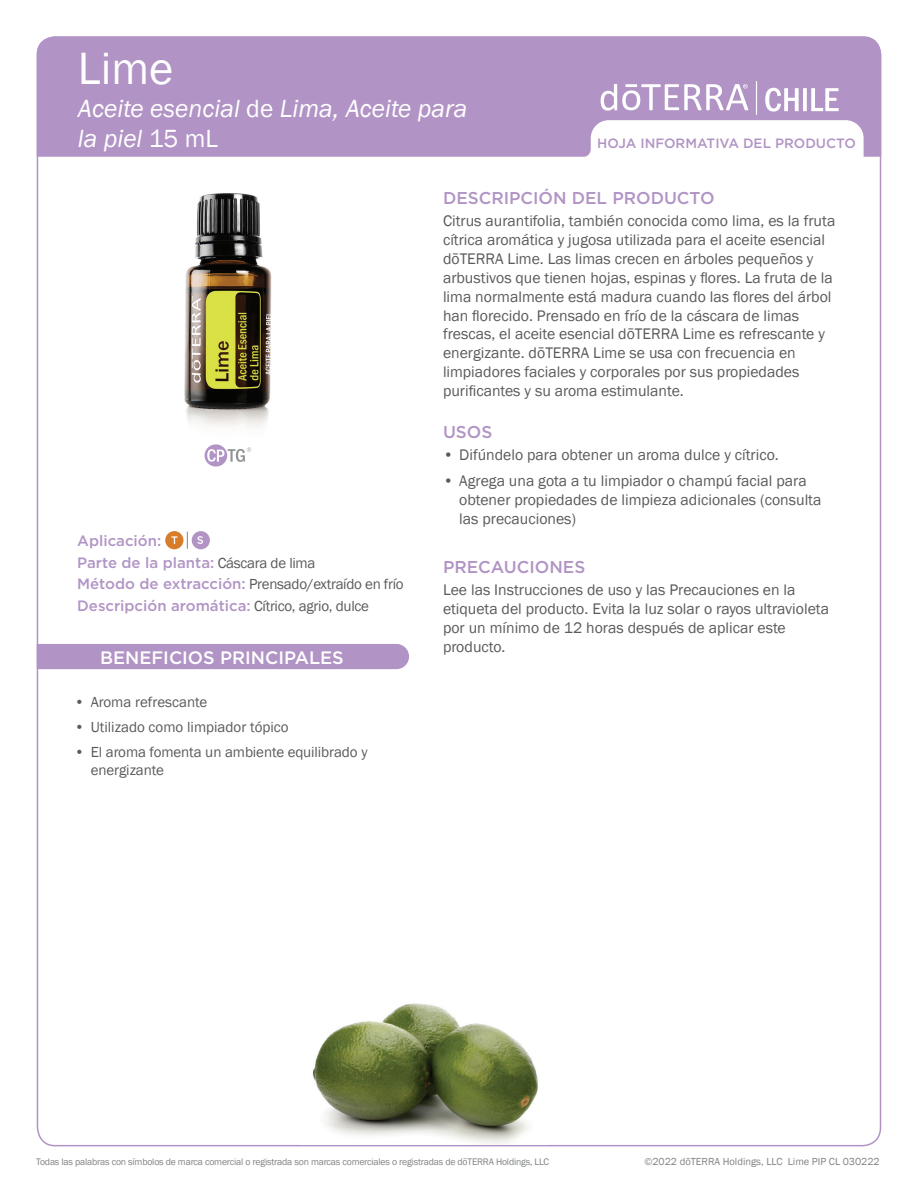
<style>
.page{position:relative;width:918px;height:1188px;background:#fff}
.page>*{position:absolute;margin:0;border:0;box-sizing:border-box;transform-origin:0 0}
.t1{font:46.5px "Franklin Gothic";color:#fff}
.t2{font:italic 25.5px/30px "Franklin Gothic";color:#fff}
.t3{font:500 18px "Gotham";color:#fff}
.t4{font:500 17.1px "Gotham";color:#b194c5}
.t5{font:15.75px/18.9px "Franklin Gothic";color:#5a5a5d}
.t6{font:15px/18px "Franklin Gothic";letter-spacing:-.005em;color:#5a5a5d}
.t7{font:500 15px/21.5px "Gotham";color:#b194c5}
.t8{font:500 13.5px "Gotham";color:#b194c5}
.t9{font:10.5px "Franklin Gothic";color:#808285}
.t10{font:9.75px "Franklin Gothic";letter-spacing:-.02em;color:#808285}
.s1{font-style:normal}
.s2{font-family:"Franklin Gothic";font-weight:400;color:#5a5a5d}
.s3{font-family:"Gotham";font-weight:500;color:#b194c5}
</style>
<div class="page">
<div style="left:37px;top:36px;width:844px;height:121px;background:#b194c5"></div>
<svg style="left:765px;top:88px;width:74px;height:24px"></svg>
<hr style="left:756px;top:81px;width:1px;height:34px;background:#fff">
<svg style="left:601px;top:84px;width:147px;height:27px"></svg>
<svg style="left:581px;top:120px;width:283px;height:37px"></svg>
<svg style="left:187px;top:532px;width:1px;height:17px"></svg>
<div style="left:165px;top:531px;width:18px;height:18px;background:#d77c29;border-radius:50%"></div>
<svg style="left:165px;top:536px;width:13px;height:8px"></svg>
<div style="left:221px;top:532px;width:17px;height:17px;border:1px solid #fff;border-radius:50%"></div>
<div style="left:192px;top:531px;width:18px;height:18px;background:#b194c5;border-radius:50%"></div>
<svg style="left:197px;top:536px;width:6px;height:8px"></svg>
<div style="left:37px;top:644px;width:372px;height:25px;background:#b194c5"></div>
<img style="left:184px;top:193px;width:88px;height:235px">
<img style="left:312px;top:1003px;width:226px;height:141px">
<svg style="left:205px;top:444px;width:46px;height:23px"></svg>
<h1 class="t1" style="left:78px;top:40px;width:97px">Lime</h1>
<h2 class="t2" style="left:78px;top:94px;width:391px">Aceite esencial <span class="s1">de</span> Lima, Aceite para la piel <span class="s1">15 mL</span></h2>
<p class="t8" style="left:612px;top:132px;width:218px">PRODUCT INFORMATION PAGE</p>
<p class="t8" style="left:597px;top:134px;width:260px">HOJA INFORMATIVA DEL PRODUCTO</p>
<p class="t7" style="left:77px;top:530px;width:240px">Aplicación:<br>Parte de la planta: <span class="s2">Cáscara de lima</span></p>
<p class="t6" style="left:77px;top:575px;width:328px"><span class="s3">Método de extracción:</span> Prensado/extraído en frío</p>
<p class="t7" style="left:77px;top:594px;width:293px">Descripción aromática: <span class="s2">Cítrico, agrio, dulce</span></p>
<p class="t3" style="left:100px;top:646px;width:245px">BENEFICIOS PRINCIPALES</p>
<p class="t6" style="left:75px;top:694px;width:134px">• Aroma refrescante</p>
<p class="t6" style="left:75px;top:718px;width:216px">• Utilizado como limpiador tópico</p>
<p class="t6" style="left:91px;top:743px;width:278px;text-indent:-16px">• El aroma fomenta un ambiente equilibrado y energizante</p>
<p class="t4" style="left:443px;top:187px;width:273px">DESCRIPCIÓN DEL PRODUCTO</p>
<p class="t5" style="left:443px;top:212px;width:394px">Citrus aurantifolia, también conocida como lima, es la fruta cítrica aromática y jugosa utilizada para el aceite esencial dōTERRA Lime. Las limas crecen en árboles pequeños y arbustivos que tienen hojas, espinas y flores. La fruta de la lima normalmente está madura cuando las flores del árbol han florecido. Prensado en frío de la cáscara de limas frescas, el aceite esencial dōTERRA Lime es refrescante y energizante. dōTERRA Lime se usa con frecuencia en limpiadores faciales y corporales por sus propiedades purificantes y su aroma estimulante.</p>
<p class="t4" style="left:443px;top:421px;width:51px">USOS</p>
<p class="t5" style="left:443px;top:446px;width:337px">• Difúndelo para obtener un aroma dulce y cítrico.</p>
<p class="t5" style="left:459px;top:472px;width:364px;text-indent:-16px">• Agrega una gota a tu limpiador o champú facial para obtener propiedades de limpieza adicionales (consulta las precauciones)</p>
<p class="t4" style="left:443px;top:555px;width:144px">PRECAUCIONES</p>
<p class="t5" style="left:443px;top:581px;width:388px">Lee las Instrucciones de uso y las Precauciones en la etiqueta del producto. Evita la luz solar o rayos ultravioleta por un mínimo de 12 horas después de aplicar este producto.</p>
<p class="t10" style="left:36px;top:1156px;width:515px">Todas las palabras con símbolos de marca comercial o registrada son marcas comerciales o registradas de dōTERRA Holdings, LLC</p>
<p class="t9" style="left:644px;top:1155px;width:237px">©2022 dōTERRA Holdings, LLC Lime PIP CL 030222</p>
</div>
